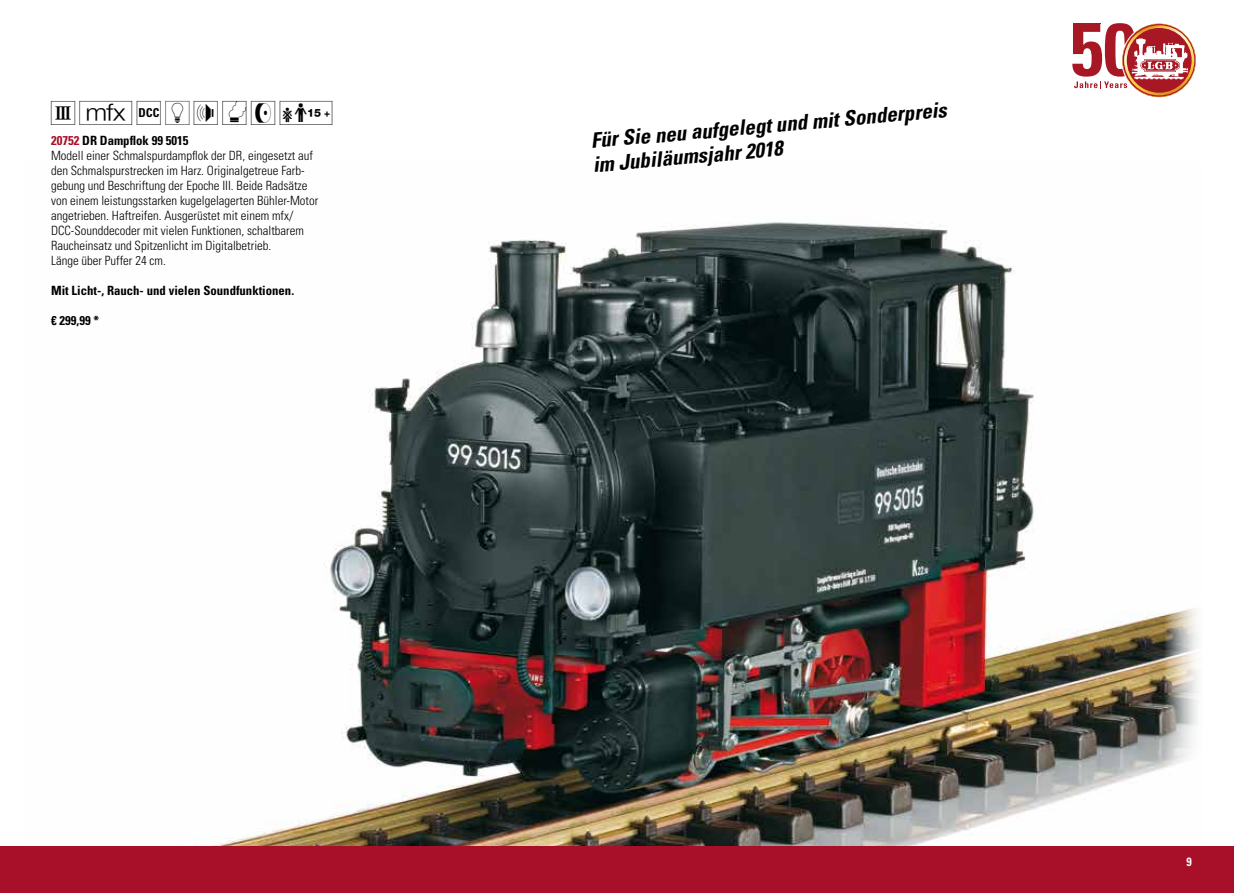
<style>
.page{position:relative;width:1234px;height:893px;background:#fff}
.page>*{position:absolute;margin:0;border:0;box-sizing:border-box;transform-origin:0 0}
.t1{font:30px "LGB Piktos";color:#000}
.t2{font:italic 700 condensed 21px/24px "Univers LT Std";color:#000}
.t3{font:300 condensed 12.75px/15px "Univers LT Std";color:#000}
.t4{font:700 condensed 12.75px "Univers LT Std";color:#000}
.t5{font:700 condensed 12px "Univers LT Std";color:#fff}
.s1{font-family:"Univers";font-weight:700;color:#a80f28}
.s2{font-family:"Univers";font-weight:700}
</style>
<div class="page">
<img style="left:211px;top:222px;width:987px;height:624px">
<div style="left:0;top:846px;width:1233px;height:47px;background:#a80f28"></div>
<svg style="left:1072px;top:23px;width:123px;height:74px"></svg>
<p class="t1" style="left:51px;top:97px;width:287px">3HKEFBJG</p>
<p class="t3" style="left:51px;top:133px;width:269px"><span class="s1">20752</span> <span class="s2">DR Dampflok 99 5015<br></span>Modell einer Schmalspurdampflok der DR, eingesetzt auf den Schmalspurstrecken im Harz. Originalgetreue Farb&shy;gebung und Beschriftung der Epoche III. Beide Radsätze von einem leistungsstarken kugelgelagerten Bühler-Motor angetrieben. Haftreifen. Ausgerüstet mit einem mfx/ DCC--Sounddecoder mit vielen Funktionen, schaltbarem Raucheinsatz und Spitzenlicht im Digitalbetrieb.<br>Länge über Puffer 24 cm.</p>
<p class="t4" style="left:51px;top:283px;width:244px">Mit Licht-, Rauch- und vielen Soundfunktionen.</p>
<p class="t4" style="left:51px;top:313px;width:50px">€ 299,99 *</p>
<p class="t2" style="left:589px;top:129px;width:358px;rotate:-5deg">Für Sie neu aufgelegt und mit Sonderpreis im Jubiläumsjahr 2018</p>
<p class="t5" style="left:1186px;top:854px;width:7px">9</p>
</div>
